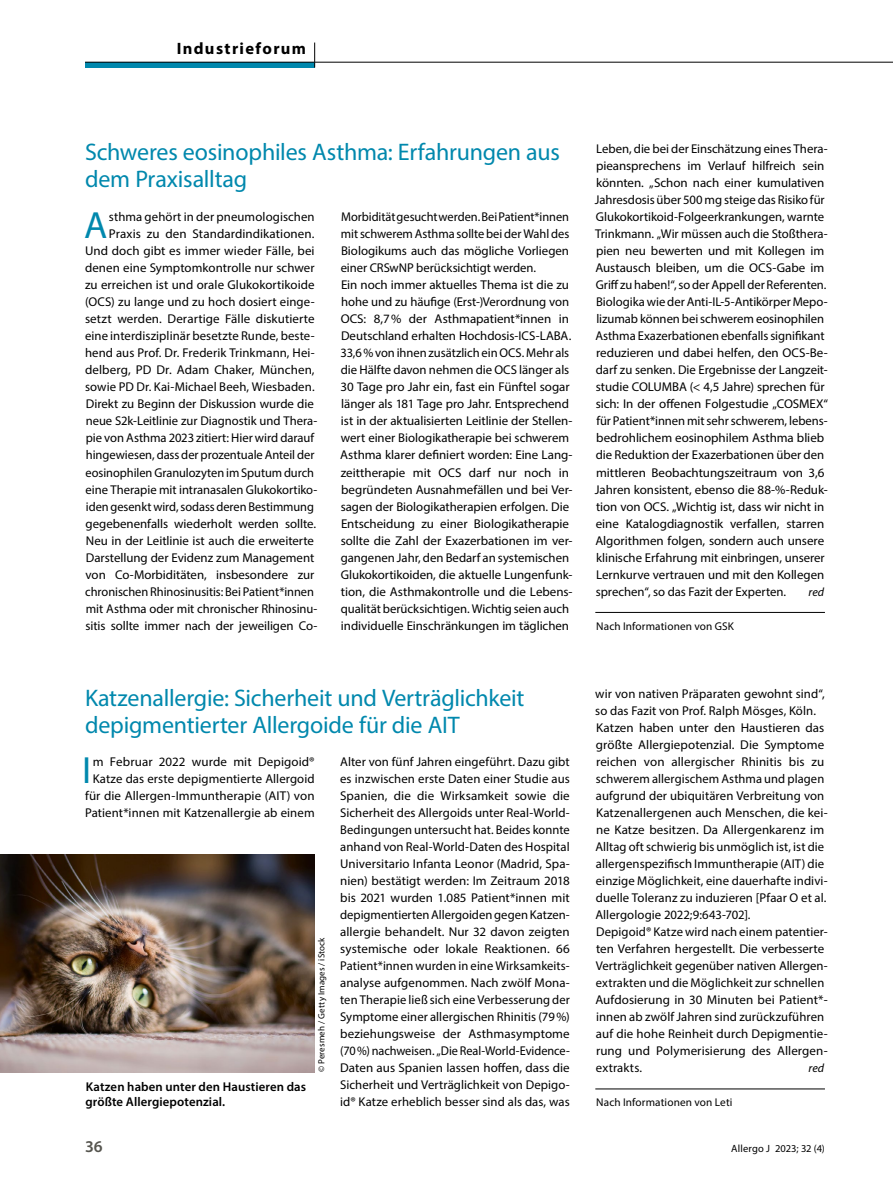
<style>
.page{position:relative;width:893px;height:1187px;background:#fff}
.page>*{position:absolute;margin:0;border:0;box-sizing:border-box;transform-origin:0 0}
.Para_Initial_Meldung{font:37.95px "Myriad Pro";color:#0088ad}
.Title_2{font:24px/27px "Myriad Pro";letter-spacing:-.01em;color:#0088ad}
.t1{font:700 16.5px "Myriad Pro";letter-spacing:.08em;color:#000}
.t2{font:600 16.5px "Myriad Pro";color:#56554f}
.Para_Meldung{font:12.75px/17px "Myriad Pro";color:#000}
.Para_Initial_Meldung-2{font:12.75px/17px "Myriad Pro";letter-spacing:.005em;color:#000;text-align:right}
.Image_Caption_x{font:600 12.75px/15px "Myriad Pro";letter-spacing:.01em;color:#000}
.Para_Meldung-2{font:italic 12px "Myriad Pro";letter-spacing:.005em;color:#000}
.Source_x{font:11.25px "Myriad Pro";letter-spacing:.01em;color:#000}
.t3{font:10.5px "Myriad Pro";letter-spacing:.01em;color:#000}
.Image_Source_without{font:9px "Myriad Pro";letter-spacing:.015em;color:#000}
</style>
<div class="page">
<hr style="left:595px;top:612px;width:230px;height:1px;background:#000">
<hr style="left:595px;top:1088px;width:230px;height:1px;background:#000">
<img style="left:0;top:854px;width:315px;height:218px">
<div style="left:85px;top:62px;width:230px;height:5px;background:#0088ad"></div>
<hr style="left:85px;top:62px;width:230px;height:1px;background:#000">
<hr style="left:315px;top:62px;width:578px;height:1px;background:#000">
<svg style="left:314px;top:43px;width:1px;height:24px"></svg>
<p class="t1" style="left:177px;top:37px;width:131px">Industrieforum</p>
<p class="Title_2" style="left:85px;top:138px;width:476px">Schweres eosinophiles Asthma: Erfahrungen aus dem Praxisalltag</p>
<p class="Para_Initial_Meldung" style="left:84px;top:202px;width:25px">A</p>
<p class="Para_Initial_Meldung-2" style="left:85px;top:208px;width:231px">sthma gehört in der pneumologischen Praxis zu den Standardindikationen.<br>Und doch gibt es immer wieder Fälle, bei denen eine Symptomkontrolle nur schwer zu erreichen ist und orale Glukokortikoide (OCS) zu lange und zu hoch dosiert einge&shy;setzt werden. Derartige Fälle diskutierte eine interdisziplinär besetzte Runde, beste&shy;hend aus Prof. Dr. Frederik Trinkmann, Hei&shy;delberg, PD Dr. Adam Chaker, Mü nchen, sowie PD Dr. Kai-Michael Beeh, Wiesbaden.</p>
<p class="Para_Meldung" style="left:85px;top:395px;width:234px">Direkt zu Beginn der Diskussion wurde die neue S2k-Leitlinie zur Diagnostik und Thera&shy;pie von Asthma 2023 zitiert: Hier wird darauf hingewiesen, dass der prozentuale Anteil der eosinophilen Granulozyten im Sputum durch eine Therapie mit intranasalen Glukokortiko&shy;iden gesenkt wird, sodass deren Bestimmung gegebenenfalls wiederholt werden sollte.<br>Neu in der Leitlinie ist auch die erweiterte Darstellung der Evidenz zum Management von Co-Morbiditäten, insbesondere zur chronischen Rhinosinusitis: Bei Patient*innen mit Asthma oder mit chronischer Rhinosinu&shy;sitis sollte immer nach der jeweiligen Co-</p>
<p class="Para_Meldung" style="left:341px;top:208px;width:230px;text-align:justify">Morbidität gesucht werden. Bei Patient*innen mit schwerem Asthma sollte bei der Wahl des Biologikums auch das mögliche Vorliegen einer CRSwNP berücksichtigt werden.</p>
<p class="Para_Meldung" style="left:340px;top:276px;width:234px">Ein noch immer aktuelles Thema ist die zu hohe und zu häufige (Erst-)Verordnung von OCS: 8,7% der Asthmapatient*innen in Deutschland erhalten Hochdosis-ICS-LABA.<br>33,6% von ihnen zusätzlich ein OCS. Mehr als die Hälfte davon nehmen die OCS länger als 30 Tage pro Jahr ein, fast ein Fünftel sogar länger als 181 Tage pro Jahr. Entsprechend ist in der aktualisierten Leitlinie der Stellen&shy;wert einer Biologikatherapie bei schwerem Asthma klarer definiert worden: Eine Lang&shy;zeittherapie mit OCS darf nur noch in begrü ndeten Ausnahmefällen und bei Ver&shy;sagen der Biologikatherapien erfolgen. Die Entscheidung zu einer Biologikatherapie sollte die Zahl der Exazerbationen im ver&shy;gangenen Jahr, den Bedarf an systemischen Glukokortikoiden, die aktuelle Lungenfunk&shy;tion, die Asthmakontrolle und die Lebens&shy;qualität berücksichtigen. Wichtig seien auch individuelle Einschränkungen im täglichen</p>
<p class="Title_2" style="left:85px;top:684px;width:441px">Katzenallergie: Sicherheit und Verträglichkeit depigmentierter Allergoide für die AIT</p>
<p class="Para_Initial_Meldung" style="left:82px;top:746px;width:11px">I</p>
<p class="Para_Initial_Meldung-2" style="left:85px;top:752px;width:231px">m Februar 2022 wurde mit Depigoid® Katze das erste depigmentierte Allergoid für die Allergen-Immuntherapie (AIT) von Patient*innen mit Katzenallergie ab einem</p>
<p class="Para_Initial_Meldung-2" style="left:340px;top:752px;width:231px;text-align:left">Alter von fünf Jahren eingeführt. Dazu gibt es inzwischen erste Daten einer Studie aus Spanien, die die Wirksamkeit sowie die Sicherheit des Allergoids unter Real-World-Bedingungen untersucht hat. Beides konnte anhand von Real-World-Daten des Hospital Universitario Infanta Leonor (Madrid, Spa&shy;nien) bestätigt werden: Im Zeitraum 2018 bis 2021 wurden 1.085 Patient*innen mit depigmentierten Allergoiden gegen Katzen&shy;allergie behandelt. Nur 32 davon zeigten systemische oder lokale Reaktionen. 66<br>Patient*innen wurden in eine Wirksamkeits&shy;analyse aufgenommen. Nach zwölf Mona&shy;ten Therapie ließ sich eine Verbesserung der Symptome einer allergischen Rhinitis (79%) beziehungsweise der Asthmasymptome (70%) nachweisen. „Die Real-World-Evidence-- Daten aus Spanien lassen hoffen, dass die Sicherheit und Verträglichkeit von Depigo&shy;id® Katze erheblich besser sind als das, was</p>
<p class="Image_Source_without" style="left:316px;top:1072px;width:136px;rotate:-90deg">© Peresmeh / Getty Images / iStock</p>
<p class="Image_Caption_x" style="left:85px;top:1078px;width:222px">Katzen haben unter den Haustieren das größte Allergiepotenzial.</p>
<p class="Para_Meldung" style="left:595px;top:140px;width:234px">Leben, die bei der Einschätzung eines Thera&shy;pieansprechens im Verlauf hilfreich sein könnten. „Schon nach einer kumulativen Jahresdosis über 500 mg steige das Risiko für Glukokortikoid-Folgeerkrankungen, warnte Trinkmann. „Wir müssen auch die Stoßthera&shy;pien neu bewerten und mit Kollegen im Austausch bleiben, um die OCS-Gabe im Griff zu haben!“, so der Appell der Referenten.</p>
<p class="Para_Meldung" style="left:595px;top:293px;width:235px">Biologika wie der Anti-IL-5-Antikörper Mepo&shy;lizumab können bei schwerem eosinophilen Asthma Exazerbationen ebenfalls signifikant reduzieren und dabei helfen, den OCS-Be&shy;darf zu senken. Die Ergebnisse der Langzeit&shy;studie COLUMBA (&lt; 4,5 Jahre) sprechen für sich: In der offenen Folgestudie „COSMEX“ für Patient*innen mit sehr schwerem, lebens&shy;bedrohlichem eosinophilem Asthma blieb die Reduktion der Exazerbationen über den mittleren Beobachtungszeitraum von 3,6<br>Jahren konsistent, ebenso die 88-%-Reduk&shy;tion von OCS. „Wichtig ist, dass wir nicht in eine Katalogdiagnostik verfallen, starren Algorithmen folgen, sondern auch unsere klinische Erfahrung mit einbringen, unserer Lernkurve vertrauen und mit den Kollegen sprechen“, so das Fazit der Experten.</p>
<p class="Para_Meldung-2" style="left:809px;top:584px;width:17px">red</p>
<p class="Source_x" style="left:596px;top:619px;width:139px">Nach Informationen von GSK</p>
<p class="Para_Initial_Meldung-2" style="left:595px;top:684px;width:231px;text-align:left">wir von nativen Präparaten gewohnt sind“, so das Fazit von Prof. Ralph Mösges, Köln.</p>
<p class="Para_Meldung" style="left:595px;top:718px;width:234px">Katzen haben unter den Haustieren das größte Allergiepotenzial. Die Symptome reichen von allergischer Rhinitis bis zu schwerem allergischem Asthma und plagen aufgrund der ubiquitären Verbreitung von Katzenallergenen auch Menschen, die kei&shy;ne Katze besitzen. Da Allergenkarenz im Alltag oft schwierig bis unmöglich ist, ist die allergenspezifisch Immuntherapie (AIT) die einzige Möglichkeit, eine dauerhafte indivi&shy;duelle Toleranz zu induzieren [Pfaar O et al.<br>Allergologie 2022;9:643-702].</p>
<p class="Para_Meldung" style="left:595px;top:923px;width:234px">Depigoid® Katze wird nach einem patentier&shy;ten Verfahren hergestellt. Die verbesserte Verträglichkeit gegenüber nativen Allergen&shy;extrakten und die Möglichkeit zur schnellen Aufdosierung in 30 Minuten bei Patient*- innen ab zwölf Jahren sind zurückzuführen auf die hohe Reinheit durch Depigmentie&shy;rung und Polymerisierung des Allergen&shy;extrakts.</p>
<p class="Para_Meldung-2" style="left:809px;top:1060px;width:17px">red</p>
<p class="Source_x" style="left:596px;top:1095px;width:138px">Nach Informationen von Leti</p>
<p class="t2" style="left:85px;top:1135px;width:19px">36</p>
<p class="t3" style="left:731px;top:1141px;width:95px">Allergo J 2023; 32 (4)</p>
</div>
